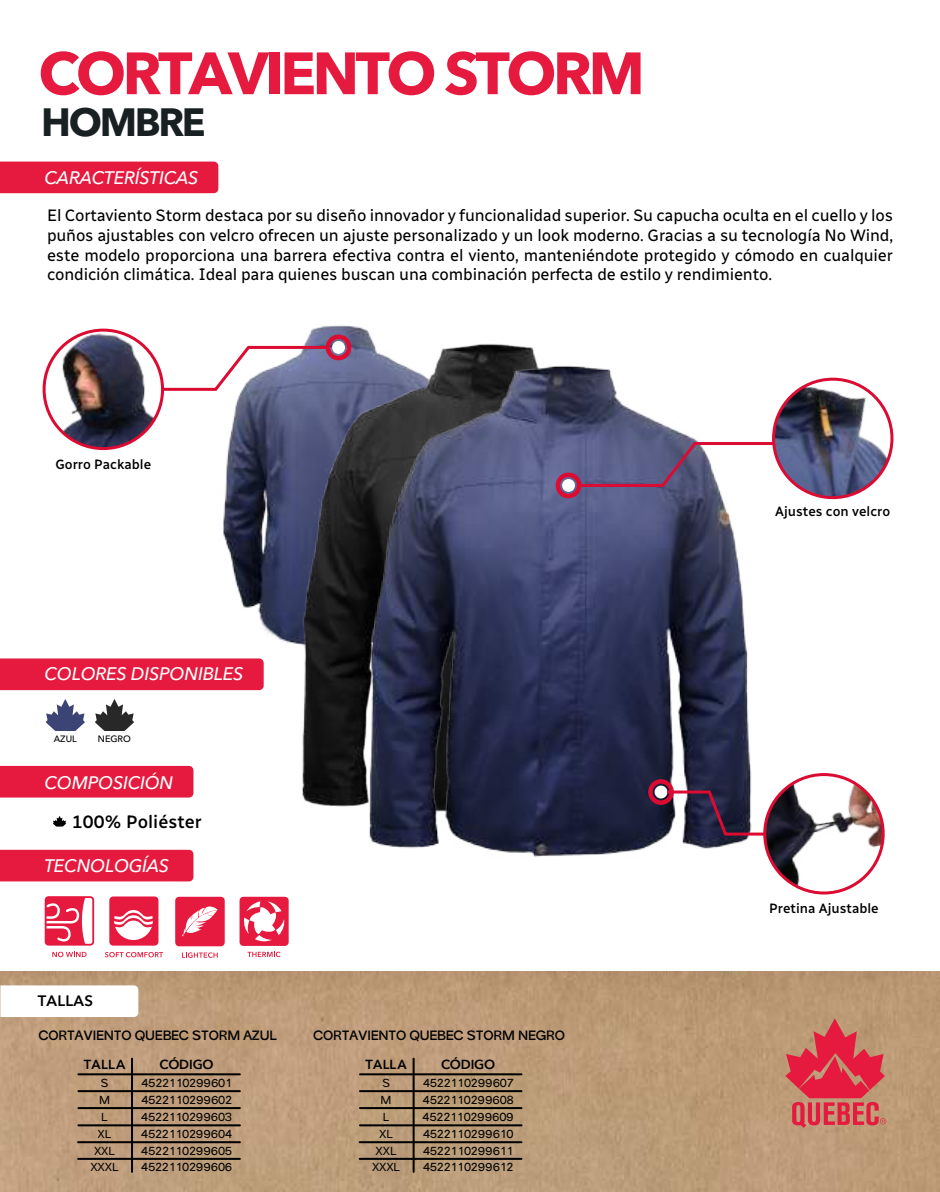
<style>
.page{position:relative;width:940px;height:1192px;background:#fff}
.page>*{position:absolute;margin:0;border:0;box-sizing:border-box;transform-origin:0 0}
.t1{font:700 58.95px "Avenir Next World";letter-spacing:-.06em;color:#e51a3e}
.t2{font:700 39.15px "Avenir Next World";letter-spacing:-.06em;color:#192022}
.t3{font:italic 500 18px "Avenir Next World";letter-spacing:-.01em;color:#fff}
.t4{font:500 18px "Radio Canada";color:#000}
.t5{font:16.5px/19.8px "Radio Canada";letter-spacing:-.01em;color:#000;text-align:justify}
.t6{font:600 15px "Avenir Next World";letter-spacing:.02em;color:#000}
.t7{font:600 13.5px "Trap";letter-spacing:-.01em;color:#000}
.t8{font:500 13.5px "Radio Canada";color:#000}
.t9{font:600 13.05px "Avenir Next World";letter-spacing:-.01em;color:#000}
.t10{font:500 11.55px/17px "Trap";letter-spacing:-.01em;color:#000;text-align:center}
.t11{font:500 9.15px "Avenir Next World";color:#000}
</style>
<div class="page">
<img style="left:0;top:971px;width:940px;height:220px">
<svg style="left:785px;top:1018px;width:101px;height:109px;background:#d05b5a"></svg>
<div style="left:0;top:161px;width:218px;height:32px;background:#e51a3e"></div>
<div style="left:0;top:765px;width:193px;height:32px;background:#e51a3e"></div>
<div style="left:0;top:658px;width:209px;height:32px;background:#e51a3e"></div>
<div style="left:0;top:849px;width:193px;height:32px;background:#e51a3e"></div>
<hr style="left:77px;top:1073px;width:164px;height:2px;background:#000">
<hr style="left:77px;top:1089px;width:164px;height:2px;background:#000">
<hr style="left:77px;top:1106px;width:164px;height:2px;background:#000">
<hr style="left:77px;top:1124px;width:164px;height:2px;background:#000">
<hr style="left:77px;top:1141px;width:164px;height:2px;background:#000">
<hr style="left:77px;top:1157px;width:164px;height:2px;background:#000">
<hr style="left:131px;top:1057px;width:2px;height:115px;background:#000">
<hr style="left:359px;top:1073px;width:163px;height:2px;background:#000">
<hr style="left:359px;top:1089px;width:163px;height:2px;background:#000">
<hr style="left:359px;top:1106px;width:163px;height:2px;background:#000">
<hr style="left:359px;top:1124px;width:163px;height:2px;background:#000">
<hr style="left:359px;top:1141px;width:163px;height:2px;background:#000">
<hr style="left:359px;top:1157px;width:163px;height:2px;background:#000">
<hr style="left:412px;top:1057px;width:2px;height:115px;background:#000">
<svg style="left:0;top:985px;width:138px;height:31px"></svg>
<img style="left:209px;top:392px;width:64px;height:299px">
<img style="left:273px;top:325px;width:571px;height:532px">
<img style="left:49px;top:332px;width:111px;height:116px">
<div style="left:43px;top:328px;width:121px;height:122px;border:3px solid #db0b32;border-radius:59px"></div>
<img style="left:764px;top:775px;width:119px;height:117px">
<div style="left:763px;top:773px;width:121px;height:121px;border:3px solid #db0b32;border-radius:59px"></div>
<img style="left:773px;top:379px;width:119px;height:118px">
<div style="left:772px;top:377px;width:121px;height:122px;border:3px solid #db0b32;border-radius:59px"></div>
<svg style="left:53px;top:816px;width:13px;height:10px"></svg>
<svg style="left:46px;top:699px;width:39px;height:32px"></svg>
<svg style="left:95px;top:699px;width:39px;height:32px"></svg>
<div style="left:648px;top:779px;width:26px;height:25px;border:4px solid #db0b32;border-radius:50%"></div>
<div style="left:654px;top:785px;width:13px;height:13px;background:#fff;border-radius:50%"></div>
<div style="left:555px;top:472px;width:26px;height:26px;border:4px solid #db0b32;border-radius:50%"></div>
<div style="left:562px;top:479px;width:13px;height:13px;background:#fff;border-radius:50%"></div>
<div style="left:326px;top:334px;width:25px;height:26px;border:4px solid #db0b32;border-radius:50%"></div>
<div style="left:332px;top:341px;width:13px;height:13px;background:#fff;border-radius:50%"></div>
<svg style="left:159px;top:344px;width:172px;height:48px"></svg>
<svg style="left:575px;top:440px;width:201px;height:48px"></svg>
<svg style="left:45px;top:896px;width:49px;height:49px"></svg>
<svg style="left:46px;top:897px;width:46px;height:46px"></svg>
<svg style="left:52px;top:951px;width:34px;height:6px"></svg>
<div style="left:239px;top:896px;width:50px;height:49px;background:#e51a3e;border-radius:4px"></div>
<svg style="left:244px;top:901px;width:40px;height:40px"></svg>
<svg style="left:247px;top:951px;width:33px;height:5px"></svg>
<svg style="left:105px;top:952px;width:58px;height:5px"></svg>
<div style="left:109px;top:896px;width:49px;height:49px;background:#e51a3e;border-radius:4px"></div>
<svg style="left:114px;top:910px;width:39px;height:29px"></svg>
<div style="left:175px;top:896px;width:50px;height:50px;background:#e51a3e;border-radius:4px"></div>
<svg style="left:182px;top:906px;width:36px;height:30px"></svg>
<svg style="left:182px;top:952px;width:36px;height:5px"></svg>
<svg style="left:664px;top:789px;width:103px;height:48px"></svg>
<h1 class="t1" style="left:38px;top:39px;width:608px">CORTAVIENTO STORM</h1>
<h2 class="t2" style="left:41px;top:100px;width:166px">HOMBRE</h2>
<p class="t3" style="left:45px;top:163px;width:155px">CARACTERÍSTICAS</p>
<p class="t5" style="left:47px;top:204px;width:847px">El Cortaviento Storm destaca por su diseño innovador y funcionalidad superior. Su capucha oculta en el cuello y los puños ajustables con velcro ofrecen un ajuste personalizado y un look moderno. Gracias a su tecnología No Wind, este modelo proporciona una barrera efectiva contra el viento, manteniéndote protegido y cómodo en cualquier condición climática. Ideal para quienes buscan una combinación perfecta de estilo y rendimiento.</p>
<p class="t8" style="left:55px;top:453px;width:97px">Gorro Packable</p>
<p class="t3" style="left:45px;top:659px;width:200px">COLORES DISPONIBLES</p>
<p class="t11" style="left:54px;top:733px;width:25px">AZUL</p>
<p class="t11" style="left:98px;top:733px;width:35px">NEGRO</p>
<p class="t3" style="left:45px;top:768px;width:130px">COMPOSICIÓN</p>
<p class="t4" style="left:72px;top:807px;width:131px">100% Poliéster</p>
<p class="t3" style="left:45px;top:851px;width:126px">TECNOLOGÍAS</p>
<p class="t6" style="left:38px;top:992px;width:57px">TALLAS</p>
<p class="t7" style="left:38px;top:1030px;width:240px">CORTAVIENTO QUEBEC STORM AZUL</p>
<p class="t7" style="left:313px;top:1030px;width:253px">CORTAVIENTO QUEBEC STORM NEGRO</p>
<p class="t9" style="left:84px;top:1057px;width:43px">TALLA</p>
<p class="t9" style="left:159px;top:1057px;width:56px">CÓDIGO</p>
<p class="t10" style="left:94px;top:1075px;width:23px">S<br>M<br>L<br>XL<br>XXL</p>
<p class="t10" style="left:141px;top:1075px;width:93px;text-align:justify">4522110299601<br>4522110299602<br>4522110299603<br>4522110299604<br>4522110299605</p>
<p class="t10" style="left:90px;top:1159px;width:30px">XXXL</p>
<p class="t10" style="left:141px;top:1159px;width:93px">4522110299606</p>
<p class="t9" style="left:365px;top:1057px;width:43px">TALLA</p>
<p class="t9" style="left:441px;top:1057px;width:56px">CÓDIGO</p>
<p class="t10" style="left:375px;top:1075px;width:23px">S<br>M<br>L<br>XL<br>XXL</p>
<p class="t10" style="left:422px;top:1075px;width:93px;text-align:justify">4522110299607<br>4522110299608<br>4522110299609<br>4522110299610<br>4522110299611</p>
<p class="t10" style="left:372px;top:1159px;width:30px">XXXL</p>
<p class="t10" style="left:422px;top:1159px;width:92px">4522110299612</p>
<p class="t8" style="left:775px;top:500px;width:116px">Ajustes con velcro</p>
<p class="t8" style="left:769px;top:897px;width:111px">Pretina Ajustable</p>
</div>
